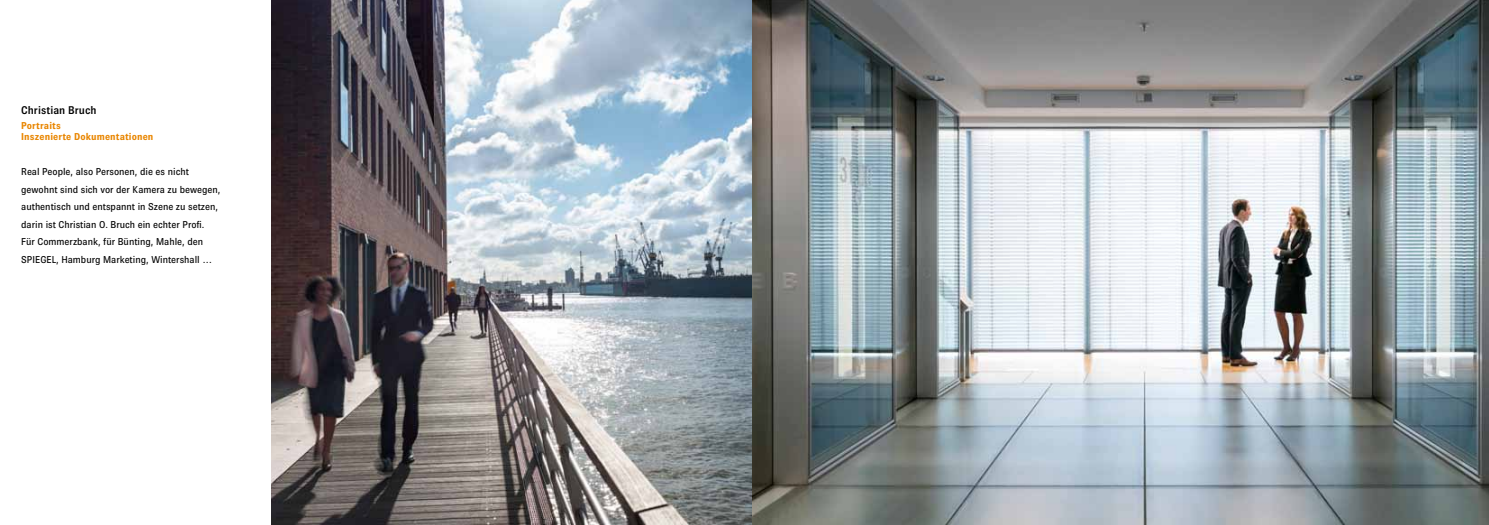
<style>
.page{position:relative;width:1489px;height:525px;background:#fff}
.page>*{position:absolute;margin:0;border:0;box-sizing:border-box;transform-origin:0 0}
.t1{font:500 11.25px "Brown";letter-spacing:.005em;color:#000}
.t2{font:10px/17.5px "Brown";color:#000}
.t3{font:700 10px/11.2px "Brown";letter-spacing:.01em;color:#e98600}
</style>
<div class="page">
<img style="left:751px;top:0;width:737px;height:524px">
<img style="left:271px;top:0;width:480px;height:524px">
<p class="t1" style="left:21px;top:104px;width:77px">Christian Bruch</p>
<p class="t3" style="left:21px;top:120px;width:134px">Portraits<br>Inszenierte Dokumentationen</p>
<p class="t2" style="left:21px;top:163px;width:201px">Real People, also Personen, die es nicht gewohnt sind sich vor der Kamera zu bewegen, authentisch und entspannt in Szene zu setzen, darin ist Christian O. Bruch ein echter Profi.<br>Für Commerzbank, für Bünting, Mahle, den SPIEGEL, Hamburg Marketing, Wintershall …</p>
</div>
